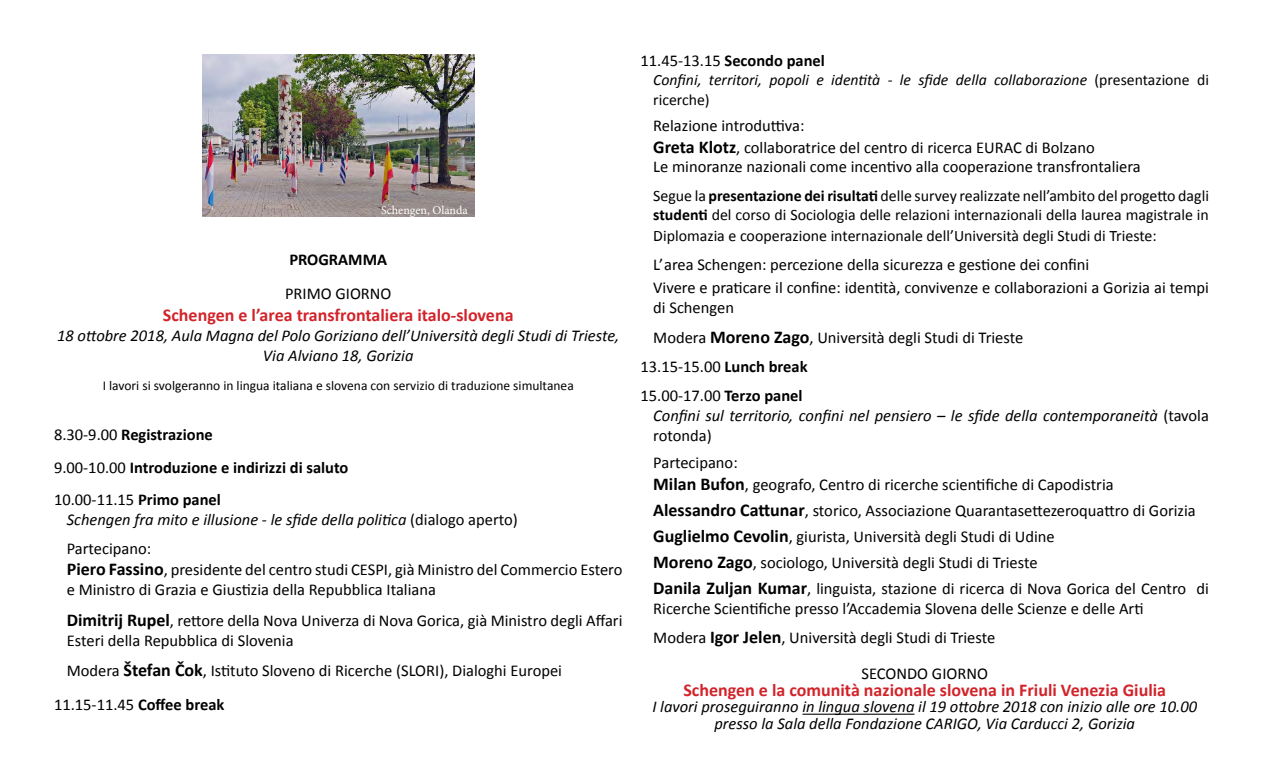
<style>
.page{position:relative;width:1263px;height:766px;background:#fff}
.page>*{position:absolute;margin:0;border:0;box-sizing:border-box;transform-origin:0 0}
.t1{font:700 18px "Calibri";color:#d2232a}
.t2{font:16.5px/21.6px "Calibri";color:#000}
.t3{font:italic 16.5px/19.8px "Calibri";color:#000}
.t4{font:700 16.5px/33.3px "Calibri";color:#000}
.t5{font:15.9px/19px "Calibri";color:#000}
.t6{font:italic 15.75px/19.8px "Calibri";color:#000}
.t7{font:13.5px "Calibri";color:#000}
.t8{font:12px "Minion Pro";letter-spacing:-.005em;color:#fff}
.s1{font-weight:400}
.s2{font-style:normal}
.s3{font-weight:700;font-style:normal}
.s4{font-weight:700;font-size:18px}
.s5{font-weight:700}
</style>
<div class="page">
<hr style="left:802px;top:713px;width:112px;height:1px;background:#000">
<img style="left:202px;top:54px;width:272px;height:162px">
<p class="t8" style="left:381px;top:202px;width:88px">Schengen, Olanda</p>
<p class="t4" style="left:289px;top:242px;width:99px">PROGRAMMA</p>
<p class="t2" style="left:285px;top:283px;width:108px">PRIMO GIORNO</p>
<p class="t1" style="left:163px;top:303px;width:352px">Schengen e l’area transfrontaliera italo-slovena</p>
<p class="t3" style="left:57px;top:325px;width:564px;text-align:center">18 ottobre 2018, Aula Magna del Polo Goriziano dell’Università degli Studi di Trieste,<br>Via Alviano 18, Gorizia</p>
<p class="t7" style="left:103px;top:377px;width:473px">I lavori si svolgeranno in lingua italiana e slovena con servizio di traduzione simultanea</p>
<p class="t4" style="left:54px;top:417px;width:296px"><span class="s1">8.30-9.00</span> Registrazione<br><span class="s1">9.00-10.00</span> Introduzione e indirizzi di saluto</p>
<p class="t3" style="left:67px;top:489px;width:453px;text-indent:-13px"><span class="s2">10.00-11.15</span> <span class="s3">Primo panel<br></span>Schengen fra mito e illusione - le sfide della politica <span class="s2">(dialogo aperto)</span></p>
<p class="t2" style="left:67px;top:537px;width:557px">Partecipano:<br><span class="s4">Piero Fassino</span>, presidente del centro studi CESPI, già Ministro del Commercio Estero</p>
<p class="t2" style="left:67px;top:574px;width:557px;line-height:30.6px">e Ministro di Grazia e Giustizia della Repubblica Italiana<br><span class="s4">Dimitrij Rupel</span>, rettore della Nova Univerza di Nova Gorica, già Ministro degli Affari</p>
<p class="t2" style="left:67px;top:624px;width:497px;line-height:30.6px">Esteri della Repubblica di Slovenia<br>Modera <span class="s4">Štefan Čok</span>, Istituto Sloveno di Ricerche (SLORI), Dialoghi Europei</p>
<p class="t2" style="left:54px;top:693px;width:172px">11.15-11.45 <span class="s5">Coffee break</span></p>
<p class="t4" style="left:640px;top:44px;width:186px"><span class="s1">11.45-13.15</span> Secondo panel</p>
<p class="t6" style="left:653px;top:70px;width:557px">Confini, territori, popoli e identità - le sfide della collaborazione <span class="s2">(presentazione di ricerche)</span></p>
<p class="t2" style="left:653px;top:115px;width:443px">Relazione introduttiva:<br><span class="s4">Greta Klotz</span>, collaboratrice del centro di ricerca EURAC di Bolzano</p>
<p class="t2" style="left:653px;top:156px;width:489px">Le minoranze nazionali come incentivo alla cooperazione transfrontaliera</p>
<p class="t5" style="left:653px;top:186px;width:557px">Segue la <span class="s5">presentazione dei risultati</span> delle survey realizzate nell’ambito del progetto dagli <span class="s5">studenti</span> del corso di Sociologia delle relazioni internazionali della laurea magistrale in</p>
<p class="t5" style="left:653px;top:226px;width:505px">Diplomazia e cooperazione internazionale dell’Università degli Studi di Trieste:</p>
<p class="t2" style="left:653px;top:253px;width:557px;line-height:22.8px">L’area Schengen: percezione della sicurezza e gestione dei confini<br>Vivere e praticare il confine: identità, convivenze e collaborazioni a Gorizia ai tempi</p>
<p class="t2" style="left:653px;top:292px;width:372px;line-height:30.6px">di Schengen<br>Modera <span class="s4">Moreno Zago</span>, Università degli Studi di Trieste</p>
<p class="t2" style="left:640px;top:352px;width:169px;line-height:28.8px">13.15-15.00 <span class="s5">Lunch break<br></span>15.00-17.00 <span class="s5">Terzo panel</span></p>
<p class="t3" style="left:653px;top:404px;width:557px">Confini sul territorio, confini nel pensiero – le sfide della contemporaneità <span class="s2">(tavola rotonda)</span></p>
<p class="t2" style="left:653px;top:451px;width:462px">Partecipano:<br><span class="s4">Milan Bufon</span>, geografo, Centro di ricerche scientifiche di Capodistria</p>
<p class="t2" style="left:653px;top:497px;width:557px;line-height:26.1px"><span class="s4">Alessandro Cattunar</span>, storico, Associazione Quarantasettezeroquattro di Gorizia <span class="s4">Guglielmo Cevolin</span>, giurista, Università degli Studi di Udine<br><span class="s4">Moreno Zago</span>, sociologo, Università degli Studi di Trieste<br><span class="s4">Danila Zuljan Kumar</span>, linguista, stazione di ricerca di Nova Gorica del Centro di</p>
<p class="t2" style="left:653px;top:593px;width:492px;line-height:29.1px">Ricerche Scientifiche presso l’Accademia Slovena delle Scienze e delle Arti<br>Modera <span class="s4">Igor Jelen</span>, Università degli Studi di Trieste</p>
<p class="t2" style="left:861px;top:663px;width:128px">SECONDO GIORNO</p>
<p class="t1" style="left:683px;top:678px;width:484px">Schengen e la comunità nazionale slovena in Friuli Venezia Giulia</p>
<p class="t3" style="left:652px;top:697px;width:546px;line-height:16.5px;text-align:center">I lavori proseguiranno in lingua slovena il 19 ottobre 2018 con inizio alle ore 10.00 presso la Sala della Fondazione CARIGO, Via Carducci 2, Gorizia</p>
</div>
